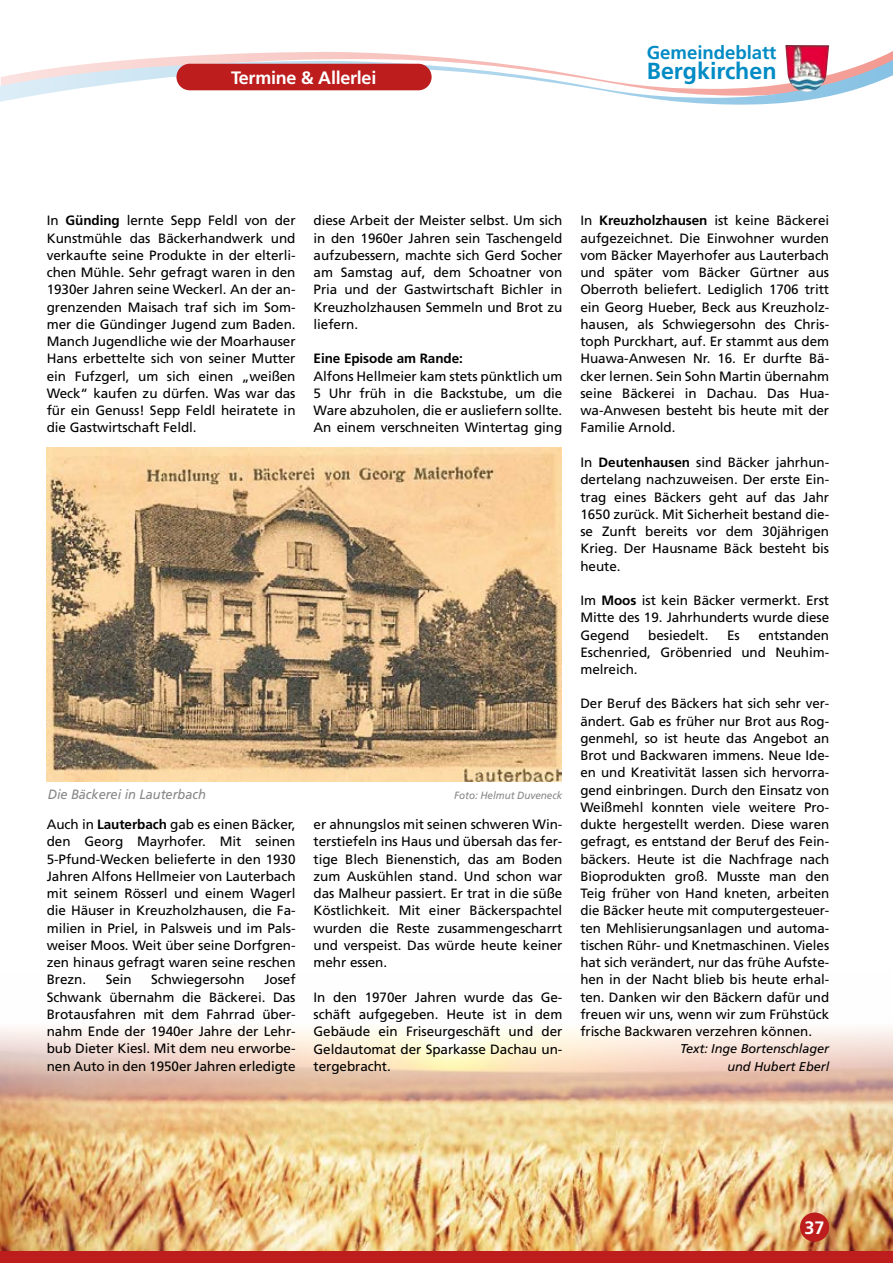
<style>
.page{position:relative;width:893px;height:1263px;background:#fff}
.page>*{position:absolute;margin:0;border:0;box-sizing:border-box;transform-origin:0 0}
.t1{font:700 23.25px "Frutiger";color:#008bc5}
.t2{font:700 18.6px "Frutiger";letter-spacing:-.005em;color:#008bc5}
.t3{font:700 18px "Frutiger";letter-spacing:-.015em;color:#fff}
.t4{font:13.5px/17.2px "Frutiger";letter-spacing:-.005em;color:#000;text-align:justify}
.t5{font:italic 13.5px "Frutiger";letter-spacing:-.005em;color:#878787;scale:.95 1}
.t6{font:700 13.5px "Frutiger";letter-spacing:-.005em;color:#000}
.t7{font:italic 12.75px/17.2px "Frutiger";letter-spacing:-.005em;color:#000;text-align:right}
.t8{font:italic 10.5px "Frutiger";letter-spacing:-.005em;color:#878787;scale:.95 1}
.s1{font-weight:700}
</style>
<div class="page">
<svg style="left:0;top:53px;width:893px;height:52px"></svg>
<div style="left:0;top:1250px;width:893px;height:13px;background:#bd1d1d"></div>
<div style="left:176px;top:64px;width:256px;height:26px;background:#bd1d1d;border-radius:13px"></div>
<img style="left:785px;top:45px;width:44px;height:48px">
<img style="left:0;top:1028px;width:893px;height:222px">
<img style="left:47px;top:448px;width:514px;height:334px">
<div style="left:800px;top:1212px;width:29px;height:30px;background:#bd1d1d;border-radius:50%"></div>
<h3 class="t3" style="left:231px;top:67px;width:147px">Termine &amp; Allerlei</h3>
<h2 class="t2" style="left:647px;top:42px;width:131px">Gemeindeblatt</h2>
<h1 class="t1" style="left:647px;top:58px;width:131px">Bergkirchen</h1>
<p class="t4" style="left:47px;top:212px;width:250px">In <span class="s1">Günding</span> lernte Sepp Feldl von der Kunstmühle das Bäckerhandwerk und verkaufte seine Produkte in der elterli&shy;chen Mühle. Sehr gefragt waren in den 1930er Jahren seine Weckerl. An der an&shy;grenzenden Maisach traf sich im Som&shy;mer die Gündinger Jugend zum Baden.<br>Manch Jugendliche wie der Moarhauser Hans erbettelte sich von seiner Mutter ein Fufzgerl, um sich einen „weißen Weck“ kaufen zu dürfen. Was war das für ein Genuss! Sepp Feldl heiratete in die Gastwirtschaft Feldl.</p>
<p class="t4" style="left:314px;top:212px;width:250px">diese Arbeit der Meister selbst. Um sich in den 1960er Jahren sein Taschengeld aufzubessern, machte sich Gerd Socher am Samstag auf, dem Schoatner von Pria und der Gastwirtschaft Bichler in Kreuzholzhausen Semmeln und Brot zu liefern.</p>
<p class="t6" style="left:314px;top:351px;width:151px">Eine Episode am Rande:</p>
<p class="t4" style="left:314px;top:367px;width:250px">Alfons Hellmeier kam stets pünktlich um 5 Uhr früh in die Backstube, um die Ware abzuholen, die er ausliefern sollte.<br>An einem verschneiten Wintertag ging</p>
<p class="t5" style="left:48px;top:786px;width:168px">Die Bäckerei in Lauterbach</p>
<p class="t8" style="left:454px;top:789px;width:115px">Foto: Helmut Duveneck</p>
<p class="t4" style="left:47px;top:816px;width:250px">Auch in <span class="s1">Lauterbach</span> gab es einen Bäcker, den Georg Mayrhofer. Mit seinen 5-Pfund-Wecken belieferte in den 1930<br>Jahren Alfons Hellmeier von Lauterbach mit seinem Rösserl und einem Wagerl die Häuser in Kreuzholzhausen, die Fa&shy;milien in Priel, in Palsweis und im Pals&shy;weiser Moos. Weit über seine Dorfgren&shy;zen hinaus gefragt waren seine reschen Brezn.</p>
<p class="t4" style="left:47px;top:971px;width:250px;text-indent:218px">Josef Schwank übernahm die Bäckerei. Das Brotausfahren mit dem Fahrrad über&shy;nahm Ende der 1940er Jahre der Lehr&shy;bub Dieter Kiesl. Mit dem neu erworbe&shy;nen Auto in den 1950er Jahren erledigte</p>
<p class="t4" style="left:106px;top:971px;width:28px">Sein</p>
<p class="t4" style="left:151px;top:971px;width:95px">Schwiegersohn</p>
<p class="t4" style="left:314px;top:816px;width:250px">er ahnungslos mit seinen schweren Win&shy;terstiefeln ins Haus und übersah das fer&shy;tige Blech Bienenstich, das am Boden zum Auskühlen stand. Und schon war das Malheur passiert. Er trat in die süße Köstlichkeit. Mit einer Bäckerspachtel wurden die Reste zusammengescharrt und verspeist. Das würde heute keiner mehr essen.</p>
<p class="t4" style="left:314px;top:988px;width:250px">In den 1970er Jahren wurde das Ge&shy;schäft aufgegeben. Heute ist in dem Gebäude ein Friseurgeschäft und der Geldautomat der Sparkasse Dachau un&shy;tergebracht.</p>
<p class="t4" style="left:580px;top:212px;width:250px">In <span class="s1">Kreuzholzhausen</span> ist keine Bäckerei aufgezeichnet. Die Einwohner wurden vom Bäcker Mayerhofer aus Lauterbach und später vom Bäcker Gürtner aus Oberroth beliefert. Lediglich 1706 tritt ein Georg Hueber, Beck aus Kreuzholz&shy;hausen, als Schwiegersohn des Chris&shy;toph Purckhart, auf. Er stammt aus dem Huawa-Anwesen Nr. 16. Er durfte Bä&shy;cker lernen. Sein Sohn Martin übernahm seine Bäckerei in Dachau. Das Hua&shy;wa-Anwesen besteht bis heute mit der Familie Arnold.</p>
<p class="t4" style="left:580px;top:453px;width:250px">In <span class="s1">Deutenhausen</span> sind Bäcker jahrhun&shy;dertelang nachzuweisen. Der erste Ein&shy;trag eines Bäckers geht auf das Jahr 1650 zurück. Mit Sicherheit bestand die&shy;se Zunft bereits vor dem 30jährigen Krieg. Der Hausname Bäck besteht bis heute.</p>
<p class="t4" style="left:580px;top:592px;width:250px">Im <span class="s1">Moos</span> ist kein Bäcker vermerkt. Erst Mitte des 19. Jahrhunderts wurde diese Gegend</p>
<p class="t4" style="left:580px;top:626px;width:250px;text-indent:178px">entstanden Eschenried, Gröbenried und Neuhim&shy;melreich.</p>
<p class="t4" style="left:580px;top:695px;width:250px">Der Beruf des Bäckers hat sich sehr ver&shy;ändert. Gab es früher nur Brot aus Rog&shy;genmehl, so ist heute das Angebot an Brot und Backwaren immens. Neue Ide&shy;en und Kreativität lassen sich hervorra&shy;gend einbringen. Durch den Einsatz von Weißmehl konnten viele weitere Pro&shy;dukte hergestellt werden. Diese waren gefragt, es entstand der Beruf des Fein&shy;bäckers. Heute ist die Nachfrage nach Bioprodukten groß. Musste man den Teig früher von Hand kneten, arbeiten die Bäcker heute mit computergesteuer&shy;ten Mehlisierungsanlagen und automa&shy;tischen Rühr- und Knetmaschinen. Vieles hat sich verändert, nur das frühe Aufste&shy;hen in der Nacht blieb bis heute erhal&shy;ten. Danken wir den Bäckern dafür und freuen wir uns, wenn wir zum Frühstück frische Backwaren verzehren können.</p>
<p class="t7" style="left:680px;top:1040px;width:151px">Text: Inge Bortenschlager und Hubert Eberl</p>
<p class="t4" style="left:648px;top:626px;width:62px">besiedelt.</p>
<p class="t4" style="left:727px;top:626px;width:14px">Es</p>
<h3 class="t3" style="left:805px;top:1217px;width:22px">37</h3>
</div>
